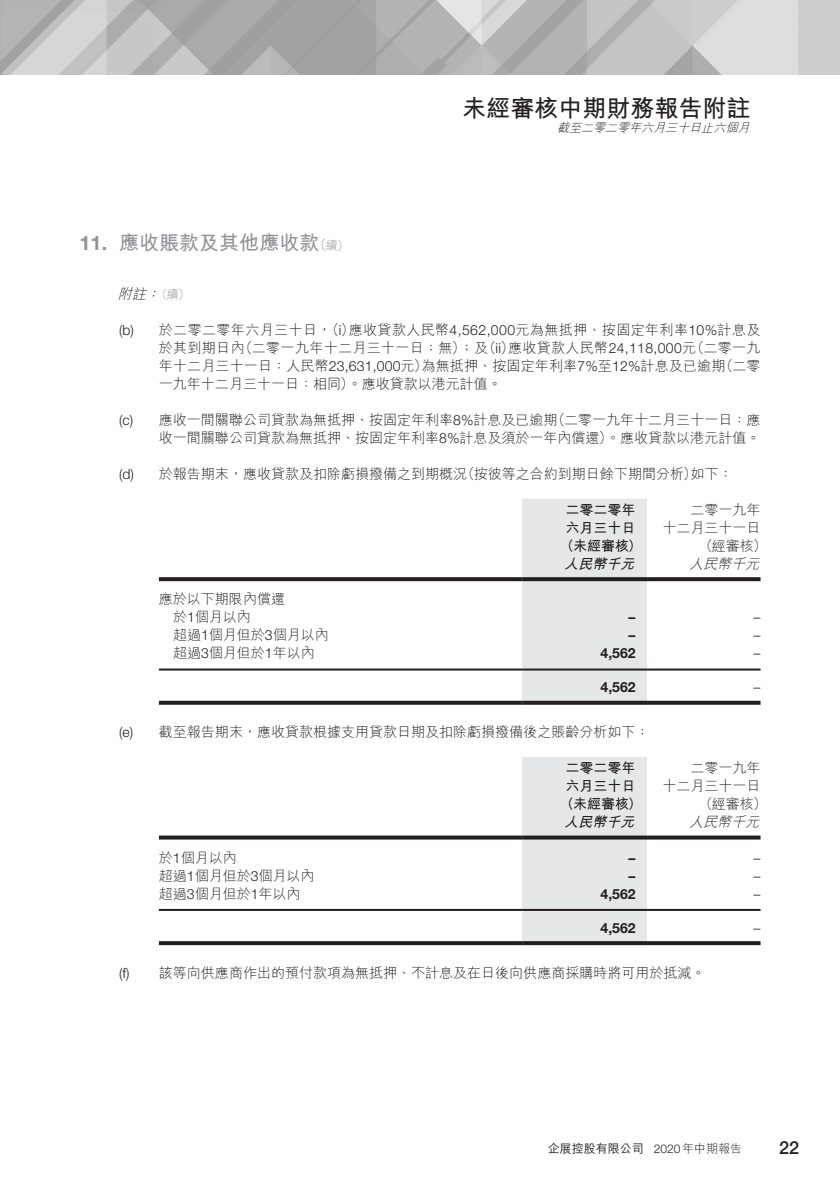
<style>
.page{position:relative;width:840px;height:1191px;background:#fff}
.page>*{position:absolute;margin:0;border:0;box-sizing:border-box;transform-origin:0 0}
.t1{font:700 24px "M Hei HK";color:#231f20}
.t2{font:700 20px "M Hei HK";color:#939598}
.t3{font:700 20px "Helvetica Neue LT Std";color:#939598}
.t4{font:500 18px "Helvetica Neue LT Std";color:#231f20}
.t5{font:300 14px/18px "M Hei HK";color:#231f20}
.t6{font:300 14px "M Hei HK";letter-spacing:.03em;color:#231f20}
.t7{font:300 14px "M Hei HK";letter-spacing:.025em;color:#231f20}
.t8{font:700 14px/18px "M Hei HK";color:#231f20}
.t9{font:700 14px "Helvetica Neue LT Std";color:#231f20}
.t10{font:300 14px "Helvetica Neue LT Std";color:#231f20}
.t11{font:italic 300 14px "M Hei HK";color:#231f20}
.t12{font:italic 700 14px "M Hei HK";color:#231f20}
.t13{font:300 14px "M Hei HK";color:#939598}
.t14{font:italic 300 12px "M Hei HK";color:#231f20}
.t15{font:300 12px "M Hei HK";color:#231f20}
.t16{font:500 12px "M Hei HK";color:#231f20}
.t17{font:300 12px "M Hei HK";color:#939598}
.s1{font-family:"Helvetica Neue LT Std"}
</style>
<div class="page">
<img style="left:0;top:0;width:839px;height:74px">
<div style="left:522px;top:499px;width:124px;height:201px;background:#e6e7e9"></div>
<svg style="left:159px;top:577px;width:363px;height:4px"></svg>
<svg style="left:522px;top:577px;width:124px;height:4px"></svg>
<svg style="left:646px;top:577px;width:114px;height:4px"></svg>
<hr style="left:159px;top:668px;width:363px;height:2px;background:#231f20">
<hr style="left:522px;top:668px;width:124px;height:2px;background:#231f20">
<hr style="left:646px;top:668px;width:114px;height:2px;background:#231f20">
<svg style="left:159px;top:700px;width:363px;height:4px"></svg>
<svg style="left:522px;top:700px;width:124px;height:4px"></svg>
<svg style="left:646px;top:700px;width:114px;height:4px"></svg>
<div style="left:522px;top:757px;width:124px;height:184px;background:#e6e7e9"></div>
<svg style="left:159px;top:835px;width:363px;height:4px"></svg>
<svg style="left:522px;top:835px;width:124px;height:4px"></svg>
<svg style="left:646px;top:835px;width:114px;height:4px"></svg>
<hr style="left:159px;top:909px;width:363px;height:2px;background:#231f20">
<hr style="left:522px;top:909px;width:124px;height:2px;background:#231f20">
<hr style="left:646px;top:909px;width:114px;height:2px;background:#231f20">
<svg style="left:159px;top:941px;width:363px;height:4px"></svg>
<svg style="left:522px;top:941px;width:124px;height:4px"></svg>
<svg style="left:646px;top:941px;width:114px;height:4px"></svg>
<h1 class="t1" style="left:462px;top:91px;width:289px">未經審核中期財務報告附註</h1>
<p class="t14" style="left:557px;top:119px;width:198px">截至二零二零年六月三十日止六個月</p>
<h2 class="t3" style="left:79px;top:231px;width:29px">11.</h2>
<h2 class="t2" style="left:119px;top:228px;width:201px">應收賬款及其他應收款</h2>
<p class="t13" style="left:313px;top:235px;width:15px">（</p>
<p class="t17" style="left:326px;top:237px;width:24px">續(</p>
<p class="t11" style="left:118px;top:284px;width:34px">附註</p>
<p class="t17" style="left:156px;top:286px;width:35px">（續(</p>
<p class="t11" style="left:146px;top:284px;width:20px">：</p>
<p class="t10" style="left:119px;top:321px;width:16px">b( )</p>
<p class="t10" style="left:119px;top:411px;width:16px">c( )</p>
<p class="t10" style="left:119px;top:465px;width:16px">d( )</p>
<p class="t10" style="left:119px;top:723px;width:16px">e( )</p>
<p class="t10" style="left:119px;top:964px;width:12px">) f(</p>
<p class="t6" style="left:348px;top:320px;width:413px">應收貸款人民幣<span class="s1">4,562,000</span>元為無抵押、按固定年利率<span class="s1">10%</span>計息及</p>
<p class="t6" style="left:159px;top:320px;width:197px">於二零二零年六月三十日 （， ）<span class="s1">i</span></p>
<p class="t7" style="left:508px;top:338px;width:254px">應收貸款人民幣<span class="s1">24,118,000</span> （元二零一九</p>
<p class="t7" style="left:239px;top:338px;width:276px">（二零一九年十二月三十一日：無）； （及 ）<span class="s1">i i</span></p>
<p class="t5" style="left:159px;top:338px;width:87px">於其到期日內</p>
<p class="t5" style="left:159px;top:356px;width:344px">年十二月三十一日：人民幣<span class="s1">23,631,000</span>元）<br>一九年十二月三十一日：相同）。應收貸款以港元計值。</p>
<p class="t5" style="left:719px;top:356px;width:43px">（二零</p>
<p class="t5" style="left:421px;top:356px;width:305px">為無抵押、按固定年利率<span class="s1">7%</span>至<span class="s1">12%</span>計息及已逾期</p>
<p class="t5" style="left:159px;top:410px;width:400px">應收一間關聯公司貸款為無抵押、按固定年利率<span class="s1">8%</span>計息及已逾期</p>
<p class="t5" style="left:551px;top:410px;width:210px">（二零一九年十二月三十一日：應</p>
<p class="t5" style="left:159px;top:428px;width:602px">收一間關聯公司貸款為無抵押、按固定年利率<span class="s1">8%</span>計息及須於一年內償還）。應收貸款以港元計值。</p>
<p class="t5" style="left:690px;top:464px;width:43px">如下：</p>
<p class="t5" style="left:159px;top:464px;width:309px">於報告期末，應收貸款及扣除虧損撥備之到期概況</p>
<p class="t5" style="left:461px;top:464px;width:237px">（按彼等之合約到期日餘下期間分析）</p>
<p class="t8" style="left:565px;top:499px;width:71px">二零二零年六月三十日</p>
<p class="t5" style="left:690px;top:500px;width:71px">二零一九年</p>
<p class="t5" style="left:662px;top:518px;width:99px">十二月三十一日</p>
<p class="t5" style="left:698px;top:536px;width:69px">（經審核(</p>
<p class="t8" style="left:560px;top:535px;width:83px">（未經審核）</p>
<p class="t5" style="left:159px;top:589px;width:127px">應於以下期限內償還</p>
<p class="t5" style="left:173px;top:607px;width:79px">於<span class="s1">1</span>個月以內</p>
<p class="t5" style="left:173px;top:625px;width:157px">超過<span class="s1">1</span>個月但於<span class="s1">3</span>個月以內</p>
<p class="t5" style="left:173px;top:643px;width:143px">超過<span class="s1">3</span>個月但於<span class="s1">1</span>年以內</p>
<p class="t12" style="left:564px;top:553px;width:76px">人民幣千元</p>
<p class="t9" style="left:628px;top:608px;width:8px">–</p>
<p class="t9" style="left:628px;top:626px;width:8px">–</p>
<p class="t9" style="left:600px;top:644px;width:37px">4,562</p>
<p class="t9" style="left:600px;top:679px;width:37px">4,562</p>
<p class="t5" style="left:159px;top:722px;width:491px">截至報告期末，應收貸款根據支用貸款日期及扣除虧損撥備後之賬齡分析如下：</p>
<p class="t11" style="left:688px;top:554px;width:76px">人民幣千元</p>
<p class="t10" style="left:753px;top:608px;width:8px">–</p>
<p class="t10" style="left:753px;top:626px;width:8px">–</p>
<p class="t10" style="left:753px;top:644px;width:8px">–</p>
<p class="t10" style="left:753px;top:679px;width:8px">–</p>
<p class="t8" style="left:565px;top:758px;width:71px">二零二零年六月三十日</p>
<p class="t5" style="left:690px;top:758px;width:71px">二零一九年</p>
<p class="t5" style="left:662px;top:776px;width:99px">十二月三十一日</p>
<p class="t5" style="left:698px;top:794px;width:69px">（經審核(</p>
<p class="t8" style="left:560px;top:794px;width:83px">（未經審核）</p>
<p class="t5" style="left:159px;top:848px;width:79px">於<span class="s1">1</span>個月以內</p>
<p class="t5" style="left:159px;top:866px;width:157px">超過<span class="s1">1</span>個月但於<span class="s1">3</span>個月以內</p>
<p class="t5" style="left:159px;top:884px;width:143px">超過<span class="s1">3</span>個月但於<span class="s1">1</span>年以內</p>
<p class="t12" style="left:564px;top:812px;width:76px">人民幣千元</p>
<p class="t11" style="left:688px;top:812px;width:76px">人民幣千元</p>
<p class="t9" style="left:628px;top:849px;width:8px">–</p>
<p class="t10" style="left:753px;top:849px;width:8px">–</p>
<p class="t9" style="left:628px;top:867px;width:8px">–</p>
<p class="t10" style="left:753px;top:867px;width:8px">–</p>
<p class="t9" style="left:600px;top:885px;width:37px">4,562</p>
<p class="t10" style="left:753px;top:885px;width:8px">–</p>
<p class="t9" style="left:600px;top:919px;width:37px">4,562</p>
<p class="t5" style="left:159px;top:963px;width:547px">該等向供應商作出的預付款項為無抵押、不計息及在日後向供應商採購時將可用於抵減。</p>
<p class="t10" style="left:753px;top:919px;width:8px">–</p>
<p class="t16" style="left:547px;top:1139px;width:97px">企展控股有限公司</p>
<p class="t15" style="left:653px;top:1139px;width:90px"><span class="s1">2020</span>年中期報告</p>
<p class="t4" style="left:778px;top:1136px;width:22px">22</p>
</div>
